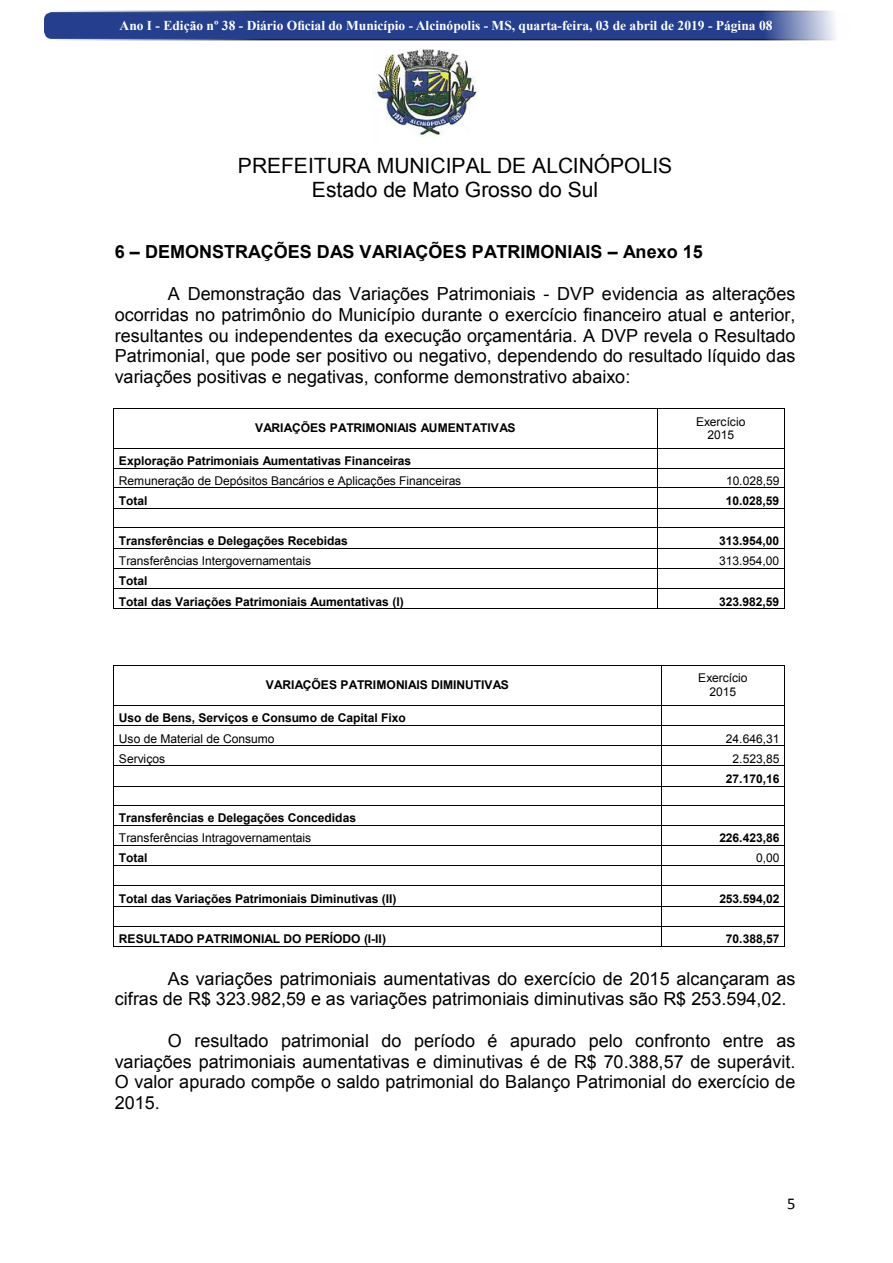
<style>
.page{position:relative;width:893px;height:1263px;background:#fff}
.page>*{position:absolute;margin:0;border:0;box-sizing:border-box;transform-origin:0 0}
.t1{font:21px/24.2px "Arial";color:#000;text-align:center}
.t2{font:18px/20.7px "Arial";color:#000;text-align:justify}
.t3{font:700 18px "Arial";color:#000}
.t4{font:16.5px "Calibri";color:#000}
.t5{font:700 13.5px "Times New Roman";color:#fff}
.t6{font:700 12px/20.4px "Arial";letter-spacing:-.005em;color:#000}
.t7{font:12px/13.6px "Arial";letter-spacing:-.005em;color:#000;text-align:center}
.s1{font-weight:700}
.s2{font-weight:400}
</style>
<div class="page">
<div style="left:43px;top:11px;width:807px;height:29px;background:#253f8e;border-radius:9px"></div>
<div style="left:43px;top:11px;width:807px;height:29px;border:2px solid #fff;border-radius:9px"></div>
<img style="left:373px;top:50px;width:104px;height:87px">
<hr style="left:114px;top:408px;width:543px;height:1px;background:#000">
<hr style="left:658px;top:408px;width:126px;height:1px;background:#000">
<hr style="left:114px;top:448px;width:543px;height:1px;background:#000">
<hr style="left:658px;top:448px;width:126px;height:1px;background:#000">
<hr style="left:114px;top:468px;width:543px;height:1px;background:#000">
<hr style="left:658px;top:468px;width:126px;height:1px;background:#000">
<hr style="left:114px;top:488px;width:543px;height:1px;background:#000">
<hr style="left:658px;top:488px;width:126px;height:1px;background:#000">
<hr style="left:114px;top:508px;width:543px;height:1px;background:#000">
<hr style="left:658px;top:508px;width:126px;height:1px;background:#000">
<hr style="left:114px;top:527px;width:543px;height:1px;background:#000">
<hr style="left:658px;top:527px;width:126px;height:1px;background:#000">
<hr style="left:114px;top:548px;width:543px;height:1px;background:#000">
<hr style="left:658px;top:548px;width:126px;height:1px;background:#000">
<hr style="left:114px;top:568px;width:543px;height:1px;background:#000">
<hr style="left:658px;top:568px;width:126px;height:1px;background:#000">
<hr style="left:114px;top:588px;width:543px;height:1px;background:#000">
<hr style="left:658px;top:588px;width:126px;height:1px;background:#000">
<svg style="left:113px;top:408px;width:1px;height:201px"></svg>
<hr style="left:114px;top:608px;width:543px;height:1px;background:#000">
<svg style="left:657px;top:408px;width:1px;height:201px"></svg>
<hr style="left:658px;top:608px;width:126px;height:1px;background:#000">
<svg style="left:784px;top:408px;width:1px;height:201px"></svg>
<hr style="left:114px;top:665px;width:547px;height:1px;background:#000">
<hr style="left:661px;top:665px;width:123px;height:1px;background:#000">
<hr style="left:114px;top:705px;width:547px;height:1px;background:#000">
<hr style="left:661px;top:705px;width:123px;height:1px;background:#000">
<hr style="left:114px;top:725px;width:547px;height:1px;background:#000">
<hr style="left:661px;top:725px;width:123px;height:1px;background:#000">
<hr style="left:114px;top:745px;width:547px;height:1px;background:#000">
<hr style="left:661px;top:745px;width:123px;height:1px;background:#000">
<hr style="left:114px;top:765px;width:547px;height:1px;background:#000">
<hr style="left:661px;top:765px;width:123px;height:1px;background:#000">
<hr style="left:114px;top:786px;width:547px;height:1px;background:#000">
<hr style="left:661px;top:786px;width:123px;height:1px;background:#000">
<hr style="left:114px;top:805px;width:547px;height:1px;background:#000">
<hr style="left:661px;top:805px;width:123px;height:1px;background:#000">
<hr style="left:114px;top:825px;width:547px;height:1px;background:#000">
<hr style="left:661px;top:825px;width:123px;height:1px;background:#000">
<hr style="left:114px;top:845px;width:547px;height:1px;background:#000">
<hr style="left:661px;top:845px;width:123px;height:1px;background:#000">
<hr style="left:114px;top:865px;width:547px;height:1px;background:#000">
<hr style="left:661px;top:865px;width:123px;height:1px;background:#000">
<hr style="left:114px;top:885px;width:547px;height:1px;background:#000">
<hr style="left:661px;top:885px;width:123px;height:1px;background:#000">
<hr style="left:114px;top:906px;width:547px;height:1px;background:#000">
<hr style="left:661px;top:906px;width:123px;height:1px;background:#000">
<hr style="left:114px;top:926px;width:547px;height:1px;background:#000">
<hr style="left:661px;top:926px;width:123px;height:1px;background:#000">
<svg style="left:113px;top:665px;width:1px;height:282px"></svg>
<hr style="left:114px;top:946px;width:547px;height:1px;background:#000">
<svg style="left:661px;top:666px;width:1px;height:280px"></svg>
<hr style="left:661px;top:946px;width:123px;height:1px;background:#000">
<svg style="left:784px;top:665px;width:1px;height:282px"></svg>
<p class="t5" style="left:120px;top:16px;width:654px">Ano I - Edição nº 38 - Diário Oficial do Município - Alcinópolis - MS, quarta-feira, 03 de abril de 2019 - Página 08</p>
<p class="t1" style="left:238px;top:153px;width:436px">PREFEITURA MUNICIPAL DE ALCINÓPOLIS<br>Estado de Mato Grosso do Sul</p>
<p class="t3" style="left:115px;top:240px;width:589px">6 – DEMONSTRAÇÕES DAS VARIAÇÕES PATRIMONIAIS – Anexo 15</p>
<p class="t2" style="left:115px;top:284px;width:682px;text-indent:53px">A Demonstração das Variações Patrimoniais - DVP evidencia as alterações ocorridas no patrimônio do Município durante o exercício financeiro atual e anterior, resultantes ou independentes da execução orçamentária. A DVP revela o Resultado Patrimonial, que pode ser positivo ou negativo, dependendo do resultado líquido das variações positivas e negativas, conforme demonstrativo abaixo:</p>
<p class="t6" style="left:255px;top:418px;width:262px">VARIAÇÕES PATRIMONIAIS AUMENTATIVAS</p>
<p class="t7" style="left:696px;top:415px;width:51px">Exercício<br>2015</p>
<p class="t7" style="left:119px;top:451px;width:344px;line-height:19.8px;text-align:left"><span class="s1">Exploração Patrimoniais Aumentativas Financeiras<br></span>Remuneração de Depósitos Bancários e Aplicações Financeiras</p>
<p class="t7" style="left:726px;top:474px;width:55px">10.028,59</p>
<p class="t6" style="left:119px;top:491px;width:30px">Total</p>
<p class="t6" style="left:726px;top:491px;width:55px">10.028,59</p>
<p class="t6" style="left:119px;top:531px;width:230px">Transferências e Delegações Recebidas</p>
<p class="t6" style="left:719px;top:531px;width:62px">313.954,00</p>
<p class="t7" style="left:119px;top:554px;width:194px">Transferências Intergovernamentais</p>
<p class="t7" style="left:719px;top:554px;width:62px">313.954,00</p>
<p class="t6" style="left:119px;top:571px;width:286px">Total<br>Total das Variações Patrimoniais Aumentativas (I)</p>
<p class="t6" style="left:719px;top:591px;width:62px">323.982,59</p>
<p class="t6" style="left:266px;top:675px;width:245px">VARIAÇÕES PATRIMONIAIS DIMINUTIVAS</p>
<p class="t7" style="left:698px;top:671px;width:51px">Exercício<br>2015</p>
<p class="t6" style="left:119px;top:708px;width:288px">Uso de Bens, Serviços e Consumo de Capital Fixo<br><span class="s2">Uso de Material de Consumo</span></p>
<p class="t7" style="left:726px;top:732px;width:55px">24.646,31</p>
<p class="t7" style="left:119px;top:752px;width:48px">Serviços</p>
<p class="t6" style="left:726px;top:749px;width:55px;text-align:center"><span class="s2">2.523,85<br></span>27.170,16</p>
<p class="t6" style="left:119px;top:809px;width:239px;line-height:19.8px">Transferências e Delegações Concedidas<br><span class="s2">Transferências Intragovernamentais</span></p>
<p class="t6" style="left:719px;top:828px;width:62px">226.423,86</p>
<p class="t6" style="left:119px;top:848px;width:30px">Total</p>
<p class="t7" style="left:756px;top:851px;width:25px">0,00</p>
<p class="t6" style="left:119px;top:889px;width:279px">Total das Variações Patrimoniais Diminutivas (II)</p>
<p class="t6" style="left:719px;top:889px;width:62px">253.594,02</p>
<p class="t6" style="left:119px;top:929px;width:269px">RESULTADO PATRIMONIAL DO PERÍODO (I-II)</p>
<p class="t6" style="left:726px;top:929px;width:55px">70.388,57</p>
<p class="t2" style="left:115px;top:968px;width:682px;text-indent:53px">As variações patrimoniais aumentativas do exercício de 2015 alcançaram as cifras de R$ 323.982,59 e as variações patrimoniais diminutivas são R$ 253.594,02.</p>
<p class="t2" style="left:115px;top:1030px;width:682px;text-indent:53px">O resultado patrimonial do período é apurado pelo confronto entre as variações patrimoniais aumentativas e diminutivas é de R$ 70.388,57 de superávit.<br>O valor apurado compõe o saldo patrimonial do Balanço Patrimonial do exercício de 2015.</p>
<p class="t4" style="left:787px;top:1193px;width:10px">5</p>
</div>
